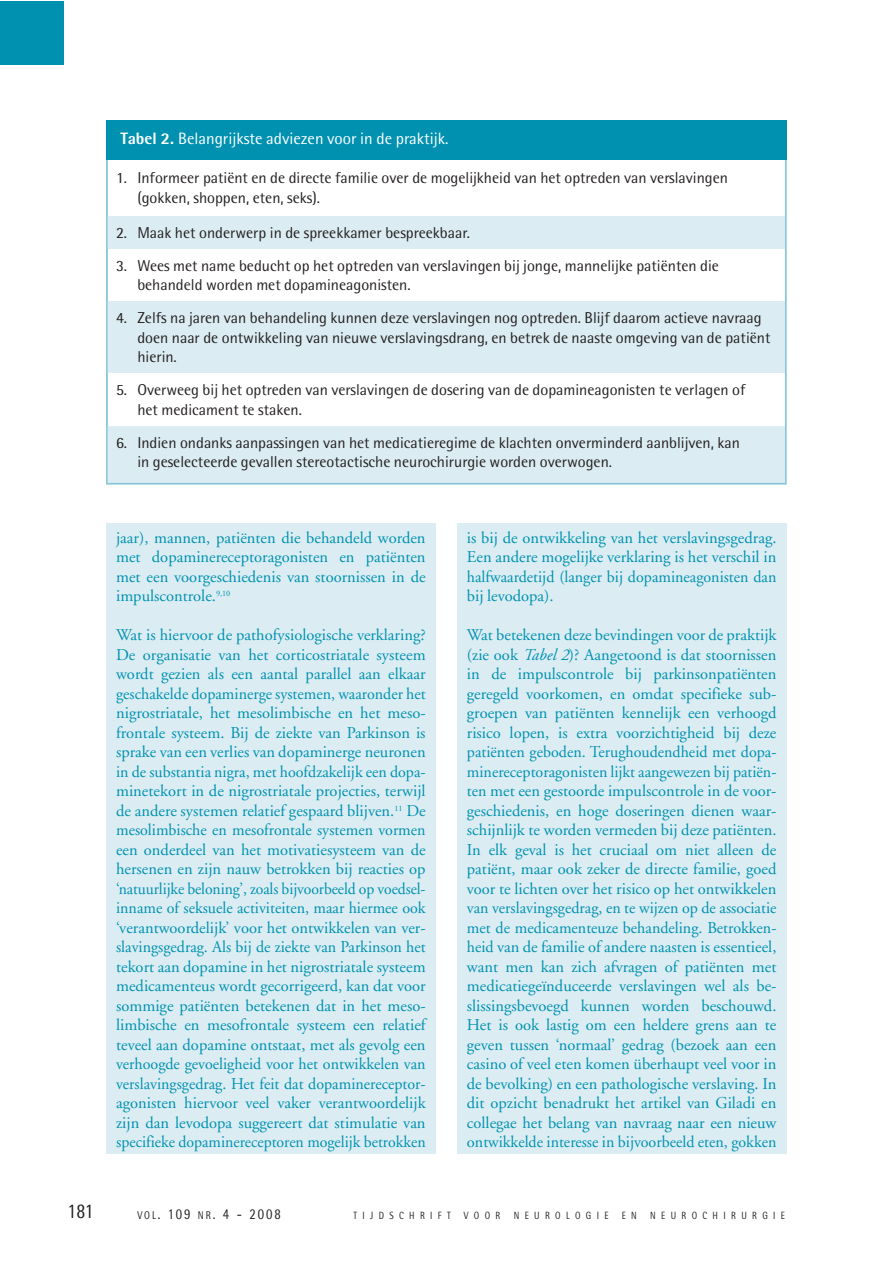
<style>
.page{position:relative;width:893px;height:1263px;background:#fff}
.page>*{position:absolute;margin:0;border:0;box-sizing:border-box;transform-origin:0 0}
.t1{font:21px "Rotis Semi Sans";color:#231f20;scale:.85 1}
.t2{font:16.5px/19.5px "Adobe Garamond";color:#0091b1;text-align:justify}
.t3{font:16.5px "Rotis Semi Sans";color:#fff}
.t4{font:15.75px/19.5px "Rotis Semi Sans";color:#231f20}
.t5{font:15px "Rotis Semi Sans";letter-spacing:.15em;color:#231f20;scale:.85 1}
.t6{font:10.5px "Rotis Semi Sans";letter-spacing:.6em;color:#231f20;scale:.85 1}
.s1{font-weight:800}
.s2{font-style:italic}
.s3{font-size:11.25px}
</style>
<div class="page">
<div style="left:0;top:1px;width:64px;height:64px;background:#0091b1"></div>
<div style="left:106px;top:216px;width:680px;height:33px;background:#dbedf2"></div>
<div style="left:106px;top:301px;width:680px;height:72px;background:#dbedf2"></div>
<div style="left:106px;top:426px;width:680px;height:58px;background:#dbedf2"></div>
<div style="left:106px;top:120px;width:680px;height:39px;background:#0091b1"></div>
<div style="left:106px;top:523px;width:330px;height:631px;background:#dbedf2"></div>
<div style="left:457px;top:523px;width:329px;height:631px;background:#dbedf2"></div>
<p class="t3" style="left:120px;top:132px;width:330px"><span class="s1">Tabel 2.</span> Belangrijkste adviezen voor in de praktijk.</p>
<p class="t4" style="left:137px;top:170px;width:592px;text-indent:-21px">1. Informeer patiënt en de directe familie over de mogelijkheid van het optreden van verslavingen (gokken, shoppen, eten, seks).</p>
<p class="t4" style="left:116px;top:224px;width:355px">2. Maak het onderwerp in de spreekkamer bespreekbaar.</p>
<p class="t4" style="left:137px;top:257px;width:583px;text-indent:-21px">3. Wees met name beducht op het optreden van verslavingen bij jonge, mannelijke patiënten die behandeld worden met dopamineagonisten.</p>
<p class="t4" style="left:137px;top:309px;width:635px;text-indent:-21px">4. Zelfs na jaren van behandeling kunnen deze verslavingen nog optreden. Blijf daarom actieve navraag doen naar de ontwikkeling van nieuwe verslavingsdrang, en betrek de naaste omgeving van de patiënt hierin.</p>
<p class="t4" style="left:137px;top:381px;width:610px;text-indent:-21px">5. Overweeg bij het optreden van verslavingen de dosering van de dopamineagonisten te verlagen of het medicament te staken.</p>
<p class="t4" style="left:137px;top:434px;width:604px;text-indent:-21px">6. Indien ondanks aanpassingen van het medicatieregime de klachten onverminderd aanblijven, kan in geselecteerde gevallen stereotactische neurochirurgie worden overwogen.</p>
<p class="t2" style="left:116px;top:529px;width:311px">jaar), mannen, patiënten die behandeld worden met dopaminereceptoragonisten en patiënten met een voorgeschiedenis van stoornissen in de impulscontrole.<sup>9,10</sup></p>
<p class="t2" style="left:116px;top:627px;width:311px">Wat is hiervoor de pathofysiologische verklaring?<br>De organisatie van het corticostriatale systeem wordt gezien als een aantal parallel aan elkaar geschakelde dopaminerge systemen, waaronder het nigrostriatale, het mesolimbische en het meso&shy;frontale systeem. Bij de ziekte van Parkinson is sprake van een verlies van dopaminerge neuronen in de substantia nigra, met hoofdzakelijk een dopa&shy;minetekort in de nigrostriatale projecties, terwijl de andere systemen relatief gespaard blijven.<sup>11</sup> De mesolimbische en mesofrontale systemen vormen een onderdeel van het motivatiesysteem van de hersenen en zijn nauw betrokken bij reacties op ‘natuurlijke beloning’, zoals bijvoorbeeld op voedsel&shy;inname of seksuele activiteiten, maar hiermee ook ‘verantwoordelijk’ voor het ontwikkelen van ver&shy;slavingsgedrag. Als bij de ziekte van Parkinson het tekort aan dopamine in het nigrostriatale systeem medicamenteus wordt gecorrigeerd, kan dat voor sommige patiënten betekenen dat in het meso&shy;limbische en mesofrontale systeem een relatief teveel aan dopamine ontstaat, met als gevolg een verhoogde gevoeligheid voor het ontwikkelen van verslavingsgedrag. Het feit dat dopaminereceptor&shy;agonisten hiervoor veel vaker verantwoordelijk zijn dan levodopa suggereert dat stimulatie van specifieke dopaminereceptoren mogelijk betrokken</p>
<p class="t2" style="left:467px;top:529px;width:311px">is bij de ontwikkeling van het verslavingsgedrag.<br>Een andere mogelijke verklaring is het verschil in halfwaardetijd (langer bij dopamineagonisten dan bij levodopa).</p>
<p class="t2" style="left:467px;top:627px;width:311px">Wat betekenen deze bevindingen voor de praktijk (zie ook <span class="s2">Tabel 2</span>)? Aangetoond is dat stoornissen in de impulscontrole bij parkinsonpatiënten geregeld voorkomen, en omdat specifieke sub&shy;groepen van patiënten kennelijk een verhoogd risico lopen, is extra voorzichtigheid bij deze patiënten geboden. Terughoudendheid met dopa&shy;minereceptoragonisten lijkt aangewezen bij patiën&shy;ten met een gestoorde impulscontrole in de voor&shy;geschiedenis, en hoge doseringen dienen waar&shy;schijnlijk te worden vermeden bij deze patiënten.<br>In elk geval is het cruciaal om niet alleen de patiënt, maar ook zeker de directe familie, goed voor te lichten over het risico op het ontwikkelen van verslavingsgedrag, en te wijzen op de associatie met de medicamenteuze behandeling. Betrokken&shy;heid van de familie of andere naasten is essentieel, want men kan zich afvragen of patiënten met medicatiegeïnduceerde verslavingen wel als be&shy;slissingsbevoegd kunnen worden beschouwd.<br>Het is ook lastig om een heldere grens aan te geven tussen ‘normaal’ gedrag (bezoek aan een casino of veel eten komen überhaupt veel voor in de bevolking) en een pathologische verslaving. In dit opzicht benadrukt het artikel van Giladi en collegae het belang van navraag naar een nieuw ontwikkelde interesse in bijvoorbeeld eten, gokken</p>
<p class="t1" style="left:67px;top:1204px;width:32px">181</p>
<p class="t5" style="left:137px;top:1208px;width:170px"><span class="s3">VOL</span>. 109 <span class="s3">NR</span>. 4 - 2008</p>
<p class="t6" style="left:353px;top:1211px;width:116px">TIJDSCHRIFT</p>
<p class="t6" style="left:464px;top:1211px;width:44px">VOOR</p>
<p class="t6" style="left:514px;top:1211px;width:113px">NEUROLOGIE</p>
<p class="t6" style="left:622px;top:1211px;width:19px">E N</p>
<p class="t6" style="left:650px;top:1211px;width:160px">NEUROCHIRURGIE</p>
</div>
